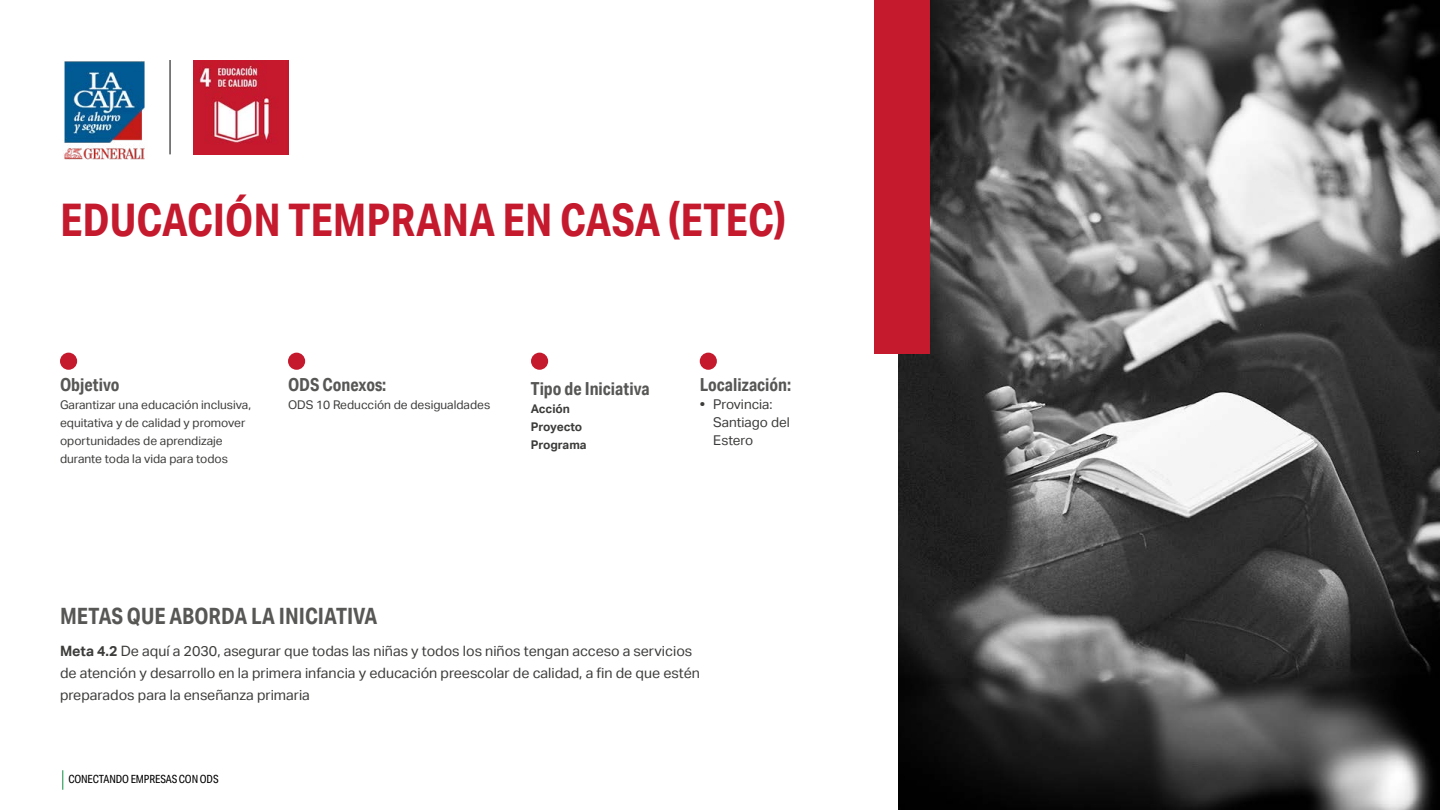
<style>
.page{position:relative;width:1440px;height:810px;background:#fff}
.page>*{position:absolute;margin:0;border:0;box-sizing:border-box;transform-origin:0 0}
.t1{font:700 45px "Aktiv Grotesk Cd";color:#c5192d}
.t2{font:700 22.5px "Aktiv Grotesk Cd";color:#575756}
.t3{font:700 18px "Aktiv Grotesk Cd";color:#575756}
.t4{font:14.25px/21.8px "Aktiv Grotesk";color:#3c3c3b}
.t5{font:13.5px/18px "Aktiv Grotesk";color:#3c3c3b}
.t6{font:12px/18px "Aktiv Grotesk";color:#3c3c3b}
.t7{font:700 12px/18px "Aktiv Grotesk";letter-spacing:-.01em;color:#3c3c3b}
.t8{font:11.25px "Aktiv Grotesk Cd";letter-spacing:-.01em;color:#000}
.s1{font-weight:700}
</style>
<div class="page">
<svg style="left:62px;top:770px;width:1px;height:20px"></svg>
<img style="left:898px;top:0;width:542px;height:810px">
<div style="left:874px;top:0;width:56px;height:354px;background:#c5192d"></div>
<img style="left:193px;top:60px;width:95px;height:95px">
<hr style="left:170px;top:60px;width:1px;height:94px;background:#000">
<div style="left:60px;top:353px;width:17px;height:17px;background:#c5192d;border-radius:50%"></div>
<div style="left:700px;top:353px;width:17px;height:17px;background:#c5192d;border-radius:50%"></div>
<div style="left:288px;top:353px;width:17px;height:17px;background:#c5192d;border-radius:50%"></div>
<div style="left:531px;top:353px;width:17px;height:17px;background:#c5192d;border-radius:50%"></div>
<img style="left:64px;top:61px;width:81px;height:98px">
<h1 class="t1" style="left:60px;top:192px;width:728px">EDUCACIÓN TEMPRANA EN CASA (ETEC)</h1>
<p class="t3" style="left:60px;top:373px;width:61px">Objetivo</p>
<p class="t6" style="left:60px;top:395px;width:193px">Garantizar una educación inclusiva, equitativa y de calidad y promover oportunidades de aprendizaje durante toda la vida para todos</p>
<p class="t3" style="left:288px;top:373px;width:100px">ODS Conexos:</p>
<p class="t6" style="left:288px;top:395px;width:204px">ODS 10 Reducción de desigualdades</p>
<p class="t3" style="left:531px;top:377px;width:120px">Tipo de Iniciativa</p>
<p class="t7" style="left:531px;top:399px;width:57px">Acción<br>Proyecto<br>Programa</p>
<p class="t3" style="left:700px;top:373px;width:93px">Localización:</p>
<p class="t5" style="left:713px;top:395px;width:78px;text-indent:-14px"><span class="s1">•</span> Provincia:<br>Santiago del<br>Estero</p>
<h2 class="t2" style="left:60px;top:602px;width:319px">METAS QUE ABORDA LA INICIATIVA</h2>
<p class="t4" style="left:60px;top:640px;width:641px"><span class="s1">Meta 4.2</span> De aquí a 2030, asegurar que todas las niñas y todos los niños tengan acceso a servicios de atención y desarrollo en la primera infancia y educación preescolar de calidad, a fin de que estén preparados para la enseñanza primaria</p>
<p class="t8" style="left:68px;top:773px;width:152px">CONECTANDO EMPRESAS CON ODS</p>
</div>
